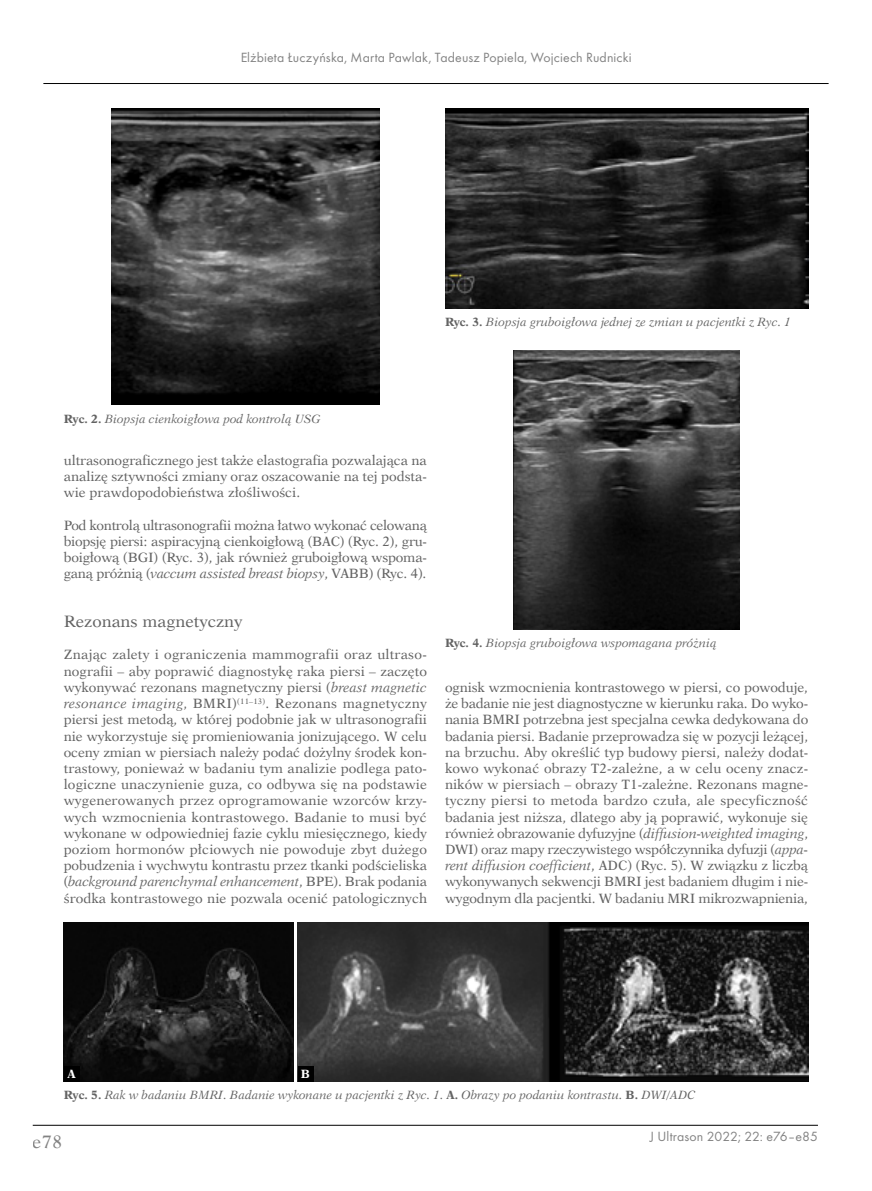
<style>
.page{position:relative;width:872px;height:1191px;background:#fff}
.page>*{position:absolute;margin:0;border:0;box-sizing:border-box;transform-origin:0 0}
.t1{font:18px "Dutch 823 EU Normal";color:#636363}
._2st_Srodtytul_PL_An{font:16.5px "Dutch 823 EU Normal";color:#636363}
.t2{font:13.8px "Futura TCE";letter-spacing:.01em;color:#636363}
.BPL_-_Body_PL{font:13.5px/16.2px "Dutch 823 EU Normal";letter-spacing:-.01em;color:#636363;text-align:justify}
.Podpis_zdjec_rys_PL{font:12px "Dutch 823 EU Italic";color:#636363}
.Normalny{font:12px "Dutch 823 EU Bold";color:#fff}
.s1{font-family:"Dutch 823 EU Bold"}
.s2{font-family:"Dutch 823 EU Italic"}
</style>
<div class="page">
<hr style="left:33px;top:1125px;width:785px;height:1px;background:#000">
<hr style="left:43px;top:83px;width:785px;height:1px;background:#000">
<img style="left:111px;top:108px;width:268px;height:297px">
<img style="left:445px;top:108px;width:363px;height:200px">
<img style="left:513px;top:350px;width:226px;height:279px">
<img style="left:64px;top:922px;width:229px;height:159px">
<img style="left:298px;top:922px;width:510px;height:159px">
<div style="left:64px;top:1066px;width:15px;height:15px;background:#000"></div>
<div style="left:298px;top:1066px;width:15px;height:15px;background:#000"></div>
<p class="t2" style="left:240px;top:49px;width:393px">Elżbieta Łuczyńska, Marta Pawlak, Tadeusz Popiela, Wojciech Rudnicki</p>
<p class="Podpis_zdjec_rys_PL" style="left:445px;top:314px;width:347px"><span class="s1">Ryc. 3.</span> Biopsja gruboigłowa jednej ze zmian u pacjentki z Ryc. 1</p>
<p class="Podpis_zdjec_rys_PL" style="left:64px;top:411px;width:258px"><span class="s1">Ryc. 2.</span> Biopsja cienkoigłowa pod kontrolą USG</p>
<p class="BPL_-_Body_PL" style="left:64px;top:452px;width:365px">ultrasonograficznego jest także elastografia pozwalająca na analizę sztywności zmiany oraz oszacowanie na tej podsta&shy;wie prawdopodobieństwa złośliwości.</p>
<p class="BPL_-_Body_PL" style="left:64px;top:517px;width:365px">Pod kontrolą ultrasonografii można łatwo wykonać celowaną biopsję piersi: aspiracyjną cienkoigłową (BAC) (Ryc. 2), gru&shy;boigłową (BGI) (Ryc. 3), jak również gruboigłową wspoma&shy;ganą próżnią (<span class="s2">vaccum assisted breast biopsy</span>, VABB) (Ryc. 4).</p>
<p class="_2st_Srodtytul_PL_An" style="left:64px;top:611px;width:180px">Rezonans magnetyczny</p>
<p class="BPL_-_Body_PL" style="left:64px;top:647px;width:365px">Znając zalety i ograniczenia mammografii oraz ultraso&shy;nografii – aby poprawić diagnostykę raka piersi – zaczęto wykonywać rezonans magnetyczny piersi (<span class="s2">breast magnetic resonance imaging</span>, BMRI)<sup>(11–13)</sup>. Rezonans magnetyczny piersi jest metodą, w której podobnie jak w ultrasonografii nie wykorzystuje się promieniowania jonizującego. W celu oceny zmian w piersiach należy podać dożylny środek kon&shy;trastowy, ponieważ w badaniu tym analizie podlega pato&shy;logiczne unaczynienie guza, co odbywa się na podstawie wygenerowanych przez oprogramowanie wzorców krzy&shy;wych wzmocnienia kontrastowego. Badanie to musi być wykonane w odpowiedniej fazie cyklu miesięcznego, kiedy poziom hormonów płciowych nie powoduje zbyt dużego pobudzenia i wychwytu kontrastu przez tkanki podścieliska (<span class="s2">background parenchymal enhancement</span>, BPE). Brak podania środka kontrastowego nie pozwala ocenić patologicznych</p>
<p class="Podpis_zdjec_rys_PL" style="left:445px;top:635px;width:273px"><span class="s1">Ryc. 4.</span> Biopsja gruboigłowa wspomagana próżnią</p>
<p class="BPL_-_Body_PL" style="left:445px;top:679px;width:365px">ognisk wzmocnienia kontrastowego w piersi, co powoduje, że badanie nie jest diagnostyczne w kierunku raka. Do wyko&shy;nania BMRI potrzebna jest specjalna cewka dedykowana do badania piersi. Badanie przeprowadza się w pozycji leżącej, na brzuchu. Aby określić typ budowy piersi, należy dodat&shy;kowo wykonać obrazy T2-zależne, a w celu oceny znacz&shy;ników w piersiach – obrazy T1-zależne. Rezonans magne&shy;tyczny piersi to metoda bardzo czuła, ale specyficzność badania jest niższa, dlatego aby ją poprawić, wykonuje się również obrazowanie dyfuzyjne (<span class="s2">diffusion-weighted imaging</span>, DWI) oraz mapy rzeczywistego współczynnika dyfuzji (<span class="s2">appa&shy;rent diffusion coefficient</span>, ADC) (Ryc. 5). W związku z liczbą wykonywanych sekwencji BMRI jest badaniem długim i nie&shy;wygodnym dla pacjentki. W badaniu MRI mikrozwapnienia,</p>
<p class="Normalny" style="left:67px;top:1066px;width:10px">A</p>
<p class="Normalny" style="left:301px;top:1066px;width:11px">B</p>
<p class="Podpis_zdjec_rys_PL" style="left:64px;top:1087px;width:633px"><span class="s1">Ryc. 5.</span> Rak w badaniu BMRI. Badanie wykonane u pacjentki z Ryc. 1. <span class="s1">A.</span> Obrazy po podaniu kontrastu. <span class="s1">B.</span> DWI/ADC</p>
<h1 class="t1" style="left:33px;top:1131px;width:31px">e78</h1>
<p class="t2" style="left:650px;top:1128px;width:170px">J Ultrason 2022; 22: e76–e85</p>
</div>
